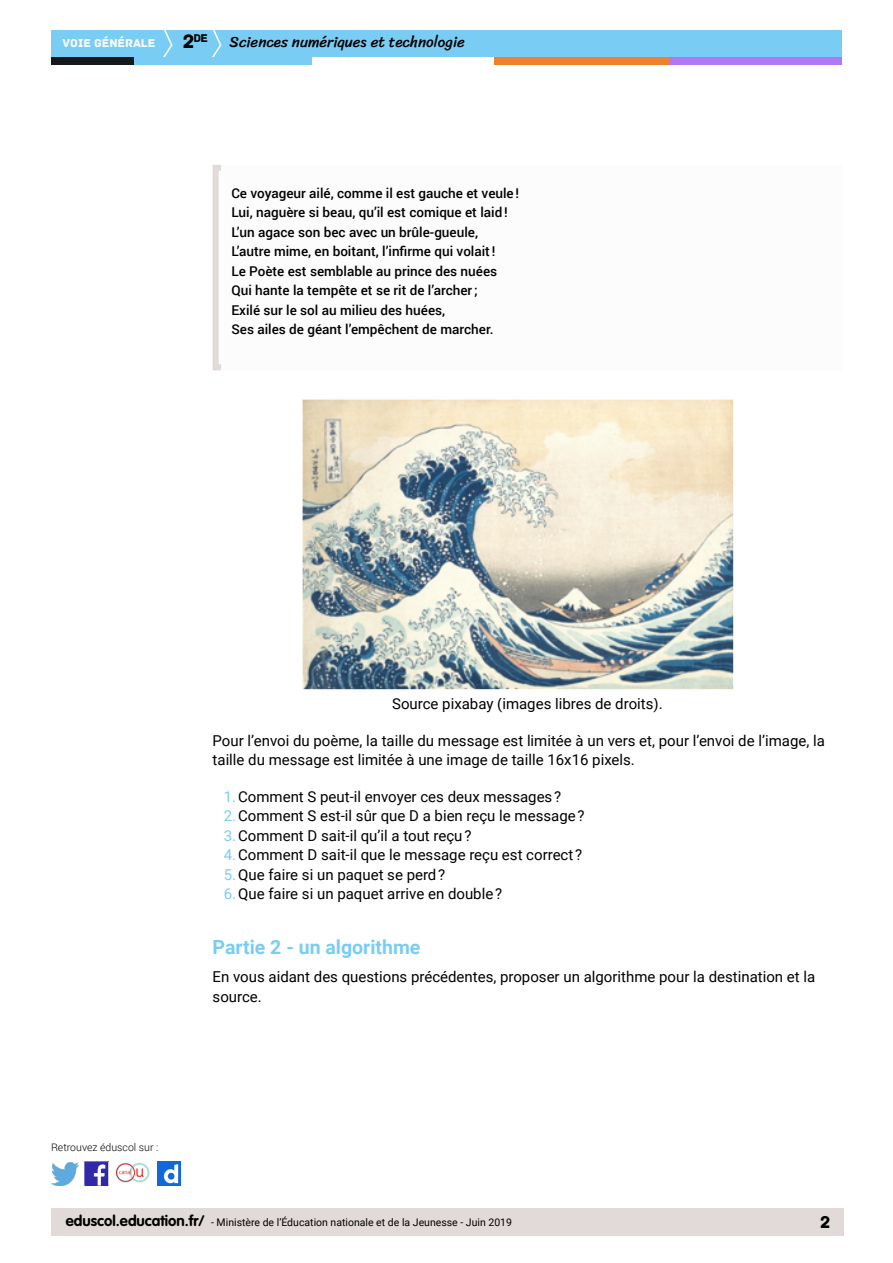
<style>
.page{position:relative;width:893px;height:1263px;background:#fff}
.page>*{position:absolute;margin:0;border:0;box-sizing:border-box;transform-origin:0 0}
.t1{font:700 19.5px "Roboto";color:#79cdf4}
.t2{font:18px "Archive";color:#000}
.t3{font:15px/19.5px "Roboto";color:#000}
.t4{font:15px "Sriracha";color:#000}
.t5{font:500 13.5px/19.5px "Roboto";color:#000}
.t6{font:12px "Archive";color:#fff}
.t7{font:11.85px "Archive";color:#000}
.t8{font:10.5px "Roboto";color:#000}
.t9{font:300 10.5px "Roboto";color:#000}
.s1{font-size:20.4px}
.s2{color:#79cdf4}
.s3{font-family:"VAG Rounded Std";font-weight:700;font-size:15px}
</style>
<div class="page">
<div style="left:51px;top:1209px;width:792px;height:27px;background:#e1dad8"></div>
<img style="left:85px;top:1162px;width:23px;height:23px">
<img style="left:51px;top:1163px;width:28px;height:22px">
<img style="left:158px;top:1162px;width:22px;height:23px">
<img style="left:115px;top:1162px;width:35px;height:21px">
<div style="left:51px;top:30px;width:791px;height:27px;background:#79cdf4"></div>
<svg style="left:163px;top:30px;width:10px;height:27px"></svg>
<svg style="left:212px;top:30px;width:10px;height:27px"></svg>
<div style="left:133px;top:57px;width:179px;height:8px;background:#79cdf4"></div>
<div style="left:51px;top:57px;width:82px;height:8px;background:#141a1c"></div>
<div style="left:667px;top:57px;width:175px;height:8px;background:#b078f2"></div>
<div style="left:494px;top:57px;width:175px;height:8px;background:#f0802b"></div>
<div style="left:213px;top:165px;width:629px;height:205px;border:6px solid #e1dad8"></div>
<img style="left:302px;top:399px;width:432px;height:291px">
<p class="t7" style="left:183px;top:31px;width:27px"><span class="s1">2</span>de</p>
<p class="t6" style="left:63px;top:36px;width:94px">VOIE GÉNÉRALE</p>
<p class="t4" style="left:230px;top:33px;width:237px">Sciences numériques et technologie</p>
<p class="t5" style="left:231px;top:183px;width:289px">Ce voyageur ailé, comme il est gauche et veule!<br>Lui, naguère si beau, qu’il est comique et laid!<br>L’un agace son bec avec un brûle-gueule, L’autre mime, en boitant, l’infirme qui volait!<br>Le Poète est semblable au prince des nuées Qui hante la tempête et se rit de l’archer;<br>Exilé sur le sol au milieu des huées,<br>Ses ailes de géant l’empêchent de marcher.</p>
<p class="t3" style="left:392px;top:693px;width:272px">Source pixabay (images libres de droits).</p>
<p class="t3" style="left:213px;top:730px;width:614px">Pour l’envoi du poème, la taille du message est limitée à un vers et, pour l’envoi de l’image, la taille du message est limitée à une image de taille 16x16 pixels.</p>
<p class="t3" style="left:224px;top:786px;width:339px"><span class="s2">1.</span> Comment S peut-il envoyer ces deux messages ?</p>
<p class="t3" style="left:224px;top:805px;width:362px"><span class="s2">2.</span> Comment S est-il sûr que D a bien reçu le message ?</p>
<p class="t3" style="left:224px;top:825px;width:249px"><span class="s2">3.</span> Comment D sait-il qu’il a tout reçu ?</p>
<p class="t3" style="left:224px;top:844px;width:360px"><span class="s2">4.</span> Comment D sait-il que le message reçu est correct ?</p>
<p class="t3" style="left:224px;top:864px;width:223px"><span class="s2">5.</span> Que faire si un paquet se perd ?</p>
<p class="t3" style="left:224px;top:883px;width:280px"><span class="s2">6.</span> Que faire si un paquet arrive en double ?</p>
<h1 class="t1" style="left:213px;top:934px;width:209px">Partie 2 - un algorithme</h1>
<p class="t3" style="left:213px;top:967px;width:604px">En vous aidant des questions précédentes, proposer un algorithme pour la destination et la source.</p>
<p class="t9" style="left:51px;top:1140px;width:109px">Retrouvez éduscol sur :</p>
<p class="t8" style="left:66px;top:1215px;width:448px"><span class="s3">eduscol.education.fr/</span> - Ministère de l’Éducation nationale et de la Jeunesse - Juin 2019</p>
<p class="t2" style="left:820px;top:1211px;width:12px">2</p>
</div>
